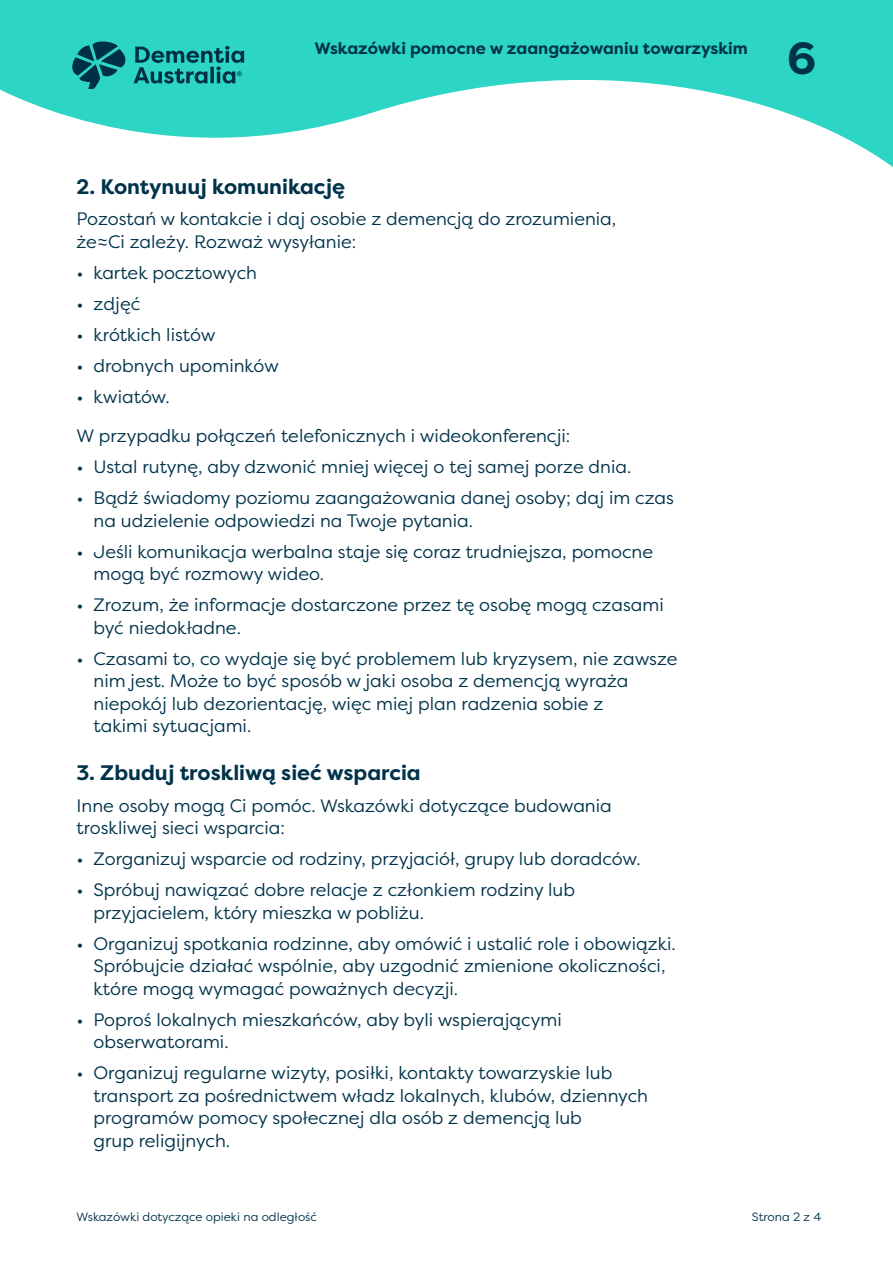
<style>
.page{position:relative;width:893px;height:1263px;background:#fff}
.page>*{position:absolute;margin:0;border:0;box-sizing:border-box;transform-origin:0 0}
.t1{font:700 45px "Filson Pro";color:#00334a}
.t2{font:700 21px "Filson Pro";color:#00334a}
.t3{font:18px/22.5px "Filson Pro";color:#00334a}
.t4{font:700 16.5px "Filson Pro";color:#00334a}
.t5{font:12px "Filson Pro";color:#00334a}
</style>
<div class="page">
<svg style="left:0;top:0;width:893px;height:167px;fill:#2cd5c4"></svg>
<svg style="left:72px;top:41px;width:172px;height:48px;background:#1d9d9a"></svg>
<p class="t4" style="left:315px;top:38px;width:435px">Wskazówki pomocne w zaangażowaniu towarzyskim</p>
<h1 class="t1" style="left:787px;top:30px;width:31px">6</h1>
<p class="t2" style="left:77px;top:174px;width:270px">2. Kontynuuj komunikację</p>
<p class="t3" style="left:77px;top:207px;width:541px">Pozostań w kontakcie i daj osobie z demencją do zrozumienia, że≈Ci zależy. Rozważ wysyłanie:</p>
<p class="t3" style="left:77px;top:261px;width:182px">• kartek pocztowych</p>
<p class="t3" style="left:77px;top:292px;width:65px">• zdjęć</p>
<p class="t3" style="left:77px;top:323px;width:141px">• krótkich listów</p>
<p class="t3" style="left:77px;top:354px;width:204px">• drobnych upominków</p>
<p class="t3" style="left:77px;top:376px;width:495px;line-height:39.5px">• kwiatów.<br>W przypadku połączeń telefonicznych i wideokonferencji:</p>
<p class="t3" style="left:77px;top:455px;width:556px">• Ustal rutynę, aby dzwonić mniej więcej o tej samej porze dnia.</p>
<p class="t3" style="left:94px;top:486px;width:582px;text-indent:-17px">• Bądź świadomy poziomu zaangażowania danej osoby; daj im czas na udzielenie odpowiedzi na Twoje pytania.</p>
<p class="t3" style="left:94px;top:540px;width:561px;text-indent:-17px">• Jeśli komunikacja werbalna staje się coraz trudniejsza, pomocne mogą być rozmowy wideo.</p>
<p class="t3" style="left:94px;top:593px;width:572px;text-indent:-17px">• Zrozum, że informacje dostarczone przez tę osobę mogą czasami być niedokładne.</p>
<p class="t3" style="left:94px;top:647px;width:585px;text-indent:-17px">• Czasami to, co wydaje się być problemem lub kryzysem, nie zawsze nim jest. Może to być sposób w jaki osoba z demencją wyraża niepokój lub dezorientację, więc miej plan radzenia sobie z<br>takimi sytuacjami.</p>
<p class="t2" style="left:77px;top:760px;width:346px">3. Zbuduj troskliwą sieć wsparcia</p>
<p class="t3" style="left:77px;top:793px;width:537px">Inne osoby mogą Ci pomóc. Wskazówki dotyczące budowania troskliwej sieci wsparcia:</p>
<p class="t3" style="left:77px;top:847px;width:566px">• Zorganizuj wsparcie od rodziny, przyjaciół, grupy lub doradców.</p>
<p class="t3" style="left:94px;top:878px;width:483px;text-indent:-17px">• Spróbuj nawiązać dobre relacje z członkiem rodziny lub przyjacielem, który mieszka w pobliżu.</p>
<p class="t3" style="left:94px;top:931px;width:584px;text-indent:-17px">• Organizuj spotkania rodzinne, aby omówić i ustalić role i obowiązki.<br>Spróbujcie działać wspólnie, aby uzgodnić zmienione okoliczności, które mogą wymagać poważnych decyzji.</p>
<p class="t3" style="left:94px;top:1007px;width:470px;text-indent:-17px">• Poproś lokalnych mieszkańców, aby byli wspierającymi obserwatorami.</p>
<p class="t3" style="left:94px;top:1061px;width:556px;text-indent:-17px">• Organizuj regularne wizyty, posiłki, kontakty towarzyskie lub transport za pośrednictwem władz lokalnych, klubów, dziennych programów pomocy społecznej dla osób z demencją lub<br>grup religijnych.</p>
<p class="t5" style="left:77px;top:1209px;width:242px">Wskazówki dotyczące opieki na odległość</p>
<p class="t5" style="left:752px;top:1209px;width:71px">Strona 2 z 4</p>
</div>
